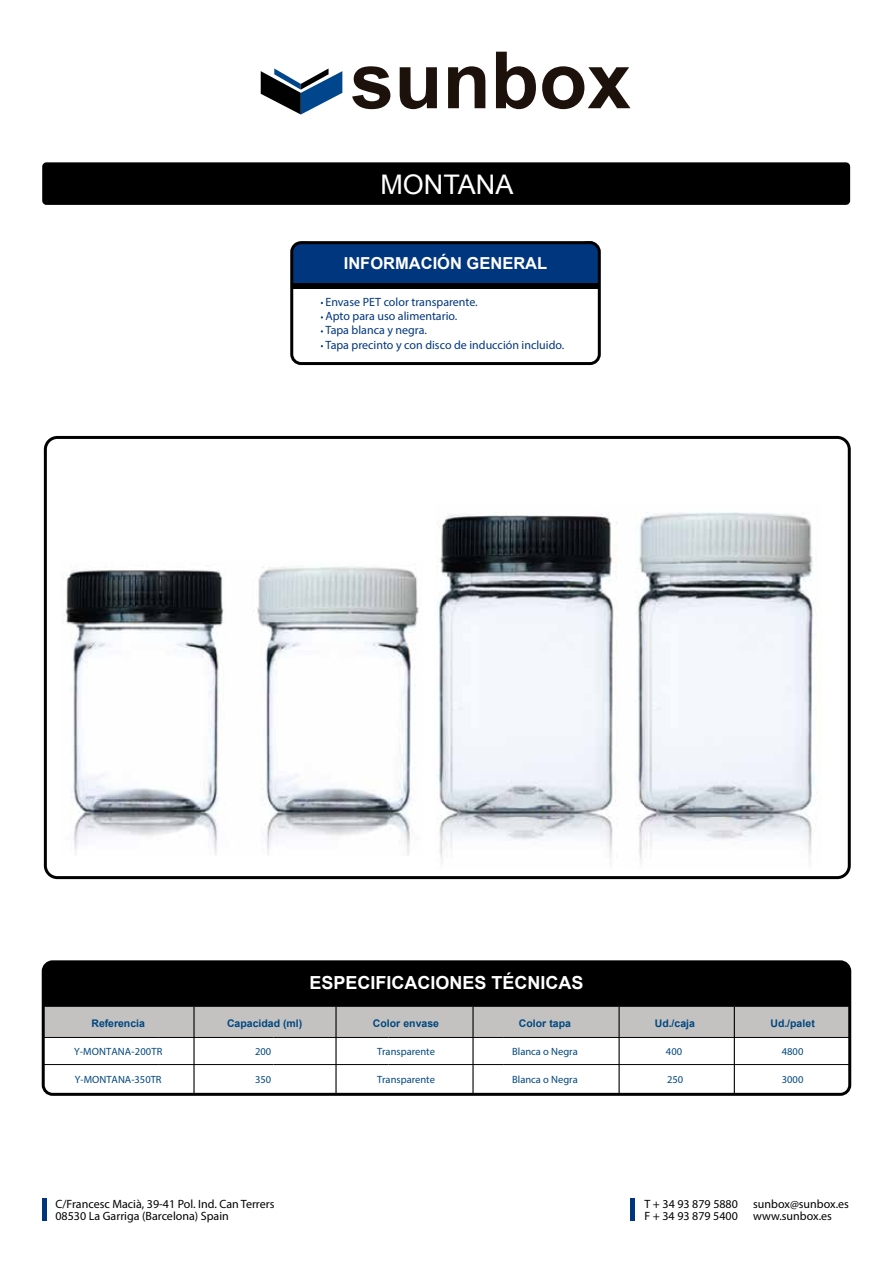
<style>
.page{position:relative;width:893px;height:1263px;background:#fff}
.page>*{position:absolute;margin:0;border:0;box-sizing:border-box;transform-origin:0 0}
.t1{font:700 79.05px "Arial";color:#1d120b}
.t2{font:27px "Arial";color:#fff}
.t3{font:700 18px "Arial";color:#fff}
.t4{font:700 16.5px "Arial";color:#fff}
.t5{font:12px/12px "Myriad Pro";color:#010001}
.t6{font:12px/14.4px "Myriad Pro";color:#00367e}
.t7{font:10.5px "Myriad Pro";color:#00467f}
.t8{font:700 10.5px "Arial";color:#00467f}
</style>
<div class="page">
<img style="left:62px;top:565px;width:357px;height:290px">
<img style="left:437px;top:512px;width:379px;height:350px">
<div style="left:44px;top:436px;width:807px;height:443px;border:3px solid #010001;border-radius:12px"></div>
<div style="left:42px;top:162px;width:808px;height:43px;background:#010001;border-radius:4px"></div>
<div style="left:42px;top:1199px;width:5px;height:22px;background:#00367e"></div>
<hr style="left:630px;top:1199px;width:4px;height:22px;background:#00367e">
<div style="left:43px;top:1007px;width:806px;height:30px;background:#c3c2c0"></div>
<div style="left:46px;top:964px;width:801px;height:43px;background:#010001"></div>
<div style="left:42px;top:960px;width:809px;height:136px;border:3px solid #010001;border-radius:9px"></div>
<hr style="left:43px;top:1064px;width:115px;height:1px;background:#010001">
<hr style="left:158px;top:1064px;width:115px;height:1px;background:#010001">
<hr style="left:273px;top:1064px;width:116px;height:1px;background:#010001">
<hr style="left:389px;top:1064px;width:115px;height:1px;background:#010001">
<hr style="left:504px;top:1064px;width:115px;height:1px;background:#010001">
<hr style="left:619px;top:1064px;width:115px;height:1px;background:#010001">
<hr style="left:734px;top:1064px;width:116px;height:1px;background:#010001">
<hr style="left:193px;top:1007px;width:2px;height:87px;background:#010001">
<hr style="left:335px;top:1007px;width:2px;height:87px;background:#010001">
<hr style="left:472px;top:1007px;width:2px;height:87px;background:#010001">
<hr style="left:618px;top:1007px;width:2px;height:87px;background:#010001">
<hr style="left:734px;top:1007px;width:1px;height:87px;background:#010001">
<hr style="left:43px;top:1037px;width:115px;height:1px;background:#010001">
<hr style="left:158px;top:1037px;width:115px;height:1px;background:#010001">
<hr style="left:273px;top:1037px;width:116px;height:1px;background:#010001">
<hr style="left:389px;top:1037px;width:115px;height:1px;background:#010001">
<hr style="left:504px;top:1037px;width:115px;height:1px;background:#010001">
<hr style="left:619px;top:1037px;width:115px;height:1px;background:#010001">
<hr style="left:734px;top:1037px;width:116px;height:1px;background:#010001">
<div style="left:294px;top:245px;width:303px;height:21px;background:#00367e"></div>
<div style="left:290px;top:241px;width:311px;height:124px;border:3px solid #010001;border-radius:9px"></div>
<svg style="left:292px;top:266px;width:305px;height:98px"></svg>
<svg style="left:261px;top:68px;width:81px;height:47px"></svg>
<h1 class="t1" style="left:350px;top:28px;width:282px">sunbox</h1>
<h2 class="t2" style="left:380px;top:167px;width:134px">MONTANA</h2>
<h3 class="t4" style="left:344px;top:252px;width:205px">INFORMACIÓN GENERAL</h3>
<p class="t6" style="left:325px;top:295px;width:240px">Envase PET color transparente.<br>Apto para uso alimentario.<br>Tapa blanca y negra.<br>Tapa precinto y con disco de inducción incluido.</p>
<h3 class="t3" style="left:309px;top:971px;width:276px">ESPECIFICACIONES TÉCNICAS</h3>
<p class="t8" style="left:91px;top:1016px;width:55px">Referencia</p>
<p class="t8" style="left:227px;top:1016px;width:77px">Capacidad (ml)</p>
<p class="t8" style="left:373px;top:1016px;width:68px">Color envase</p>
<p class="t8" style="left:519px;top:1016px;width:54px">Color tapa</p>
<p class="t8" style="left:655px;top:1016px;width:42px">Ud./caja</p>
<p class="t8" style="left:770px;top:1016px;width:46px">Ud./palet</p>
<p class="t7" style="left:74px;top:1045px;width:90px">Y-MONTANA-200TR</p>
<p class="t7" style="left:255px;top:1045px;width:18px">200</p>
<p class="t7" style="left:377px;top:1045px;width:59px">Transparente</p>
<p class="t7" style="left:377px;top:1073px;width:59px">Transparente</p>
<p class="t7" style="left:512px;top:1045px;width:67px">Blanca o Negra</p>
<p class="t7" style="left:512px;top:1073px;width:67px">Blanca o Negra</p>
<p class="t7" style="left:666px;top:1045px;width:18px">400</p>
<p class="t7" style="left:782px;top:1045px;width:23px">4800</p>
<p class="t7" style="left:75px;top:1073px;width:88px">Y-MONTANA-350TR</p>
<p class="t7" style="left:255px;top:1073px;width:18px">350</p>
<p class="t7" style="left:667px;top:1073px;width:18px">250</p>
<p class="t7" style="left:782px;top:1073px;width:23px">3000</p>
<p class="t5" style="left:55px;top:1198px;width:221px">C/Francesc Macià, 39-41 Pol. Ind. Can Terrers<br>08530 La Garriga (Barcelona) Spain</p>
<p class="t5" style="left:644px;top:1198px;width:95px">T + 34 93 879 5880</p>
<p class="t5" style="left:753px;top:1198px;width:97px">sunbox@sunbox.es</p>
<p class="t5" style="left:644px;top:1210px;width:95px">F + 34 93 879 5400</p>
<p class="t5" style="left:753px;top:1210px;width:80px">www.sunbox.es</p>
</div>
